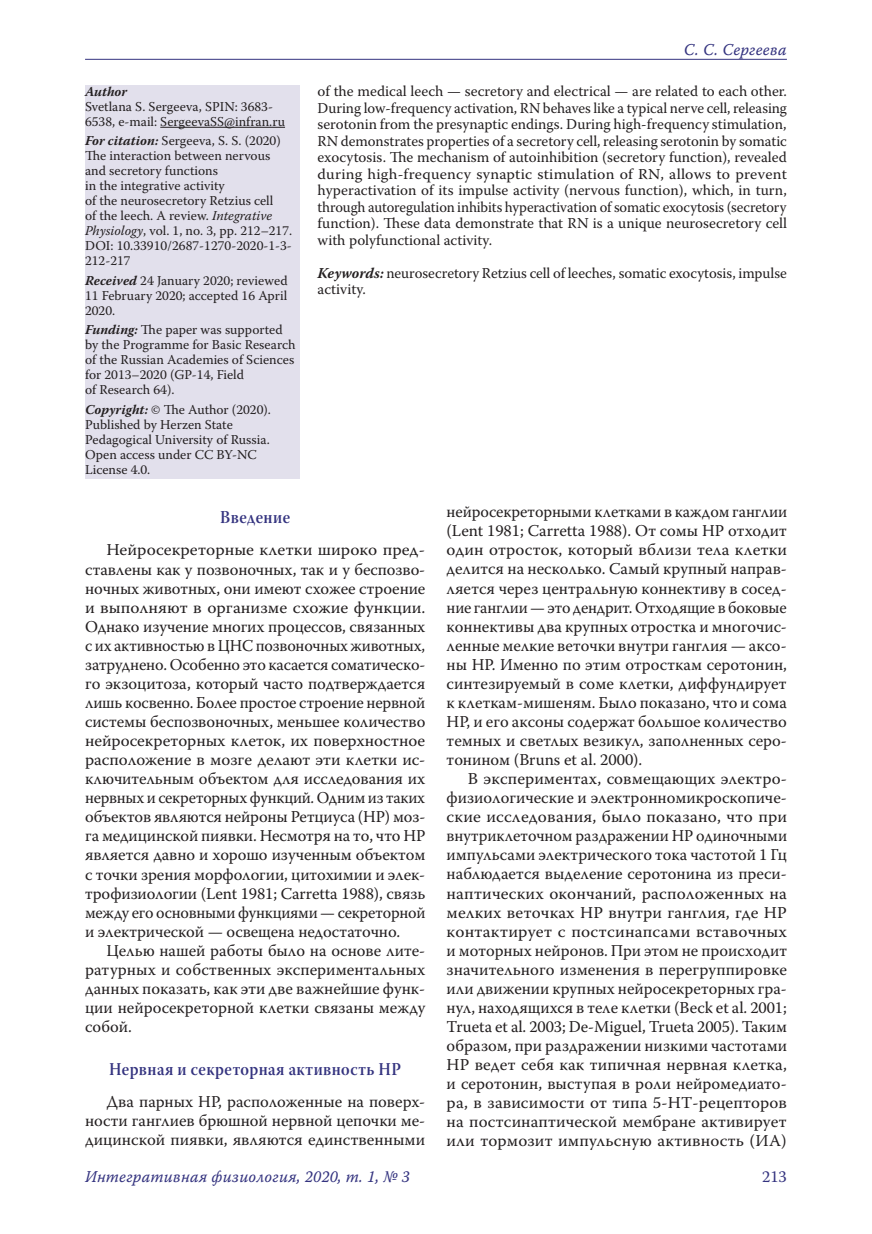
<style>
.page{position:relative;width:872px;height:1234px;background:#fff}
.page>*{position:absolute;margin:0;border:0;box-sizing:border-box;transform-origin:0 0}
.Заголовок_3{font:18px "Warnock Pro Semibold Subh";letter-spacing:.025em;color:#34337f;scale:.9 1}
.Body{font:16.5px/19px "Warnock Pro";color:#231f20;text-align:justify}
.Body-2{font:16.5px/19px "Warnock Pro";color:#231f20;text-align:justify;scale:1.05 1}
.t1{font:16.5px "Warnock Pro It Capt";letter-spacing:.01em;color:#34337f;scale:.95 1}
.t2{font:16.5px "Warnock Pro";color:#34337f}
.Annotation{font:15px/16.5px "Warnock Pro";color:#231f20;text-align:justify}
.Affiliation_info{font:13.5px/15px "Warnock Pro";color:#231f20}
.Affiliation_info-2{font:italic 700 13.5px "Warnock Pro";color:#231f20}
.s1{font-weight:700;font-style:italic}
.s2{font-style:italic}
</style>
<div class="page">
<hr style="left:85px;top:59px;width:702px;height:1px;background:#34337f">
<div style="left:85px;top:85px;width:214px;height:393px;background:#e2e0ec"></div>
<hr style="left:160px;top:127px;width:125px;height:1px;background:#231f20">
<p class="Affiliation_info-2" style="left:85px;top:83px;width:44px">Author</p>
<p class="Affiliation_info" style="left:85px;top:98px;width:201px">Svetlana S. Sergeeva, SPIN: 3683-<br>6538, e-mail: SergeevaSS@infran.ru</p>
<p class="Affiliation_info" style="left:85px;top:133px;width:209px"><span class="s1">For citation:</span> Sergeeva, S. S. (2020)<br>The interaction between nervous and secretory functions<br>in the integrative activity<br>of the neurosecretory Retzius cell<br>of the leech. A review. <span class="s2">Integrative<br>Physiology</span>, vol. 1, no. 3, pp. 212–217.<br>DOI: 10.33910/2687-1270-2020-1-3-<br>212-217</p>
<p class="Affiliation_info" style="left:85px;top:272px;width:204px;text-align:justify"><span class="s1">Received</span> 24 January 2020; reviewed 11 February 2020; accepted 16 April 2020.</p>
<p class="Affiliation_info" style="left:85px;top:322px;width:212px"><span class="s1">Funding:</span> The paper was supported by the Programme for Basic Research of the Russian Academies of Sciences for 2013–2020 (GP-14, Field<br>of Research 64).</p>
<p class="Affiliation_info" style="left:85px;top:401px;width:187px"><span class="s1">Copyright:</span> © The Author (2020).<br>Published by Herzen State<br>Pedagogical University of Russia.<br>Open access under CC BY-NC<br>License 4.0.</p>
<p class="t1" style="left:684px;top:39px;width:110px">C. C. Сергеева</p>
<p class="Annotation" style="left:317px;top:83px;width:471px">of the medical leech — secretory and electrical — are related to each other.<br>During low-frequency activation, RN behaves like a typical nerve cell, releasing serotonin from the presynaptic endings. During high-frequency stimulation, RN demonstrates properties of a secretory cell, releasing serotonin by somatic exocytosis. The mechanism of autoinhibition (secretory function), revealed during high-frequency synaptic stimulation of RN, allows to prevent hyperactivation of its impulse activity (nervous function), which, in turn, through autoregulation inhibits hyperactivation of somatic exocytosis (secretory function). These data demonstrate that RN is a unique neurosecretory cell with polyfunctional activity.</p>
<p class="Annotation" style="left:317px;top:264px;width:471px"><span class="s1">Keywords:</span> neurosecretory Retzius cell of leeches, somatic exocytosis, impulse activity.</p>
<p class="Заголовок_3" style="left:220px;top:506px;width:79px">Введение</p>
<p class="Body-2" style="left:85px;top:540px;width:326px;text-indent:21px">Нейросекреторные клетки широко пред&shy;ставлены как у позвоночных, так и у беспозво&shy;ночных животных, они имеют схожее строение и выполняют в организме схожие функции.<br>Однако изучение многих процессов, связанных с их активностью в ЦНС позвоночных животных, затруднено. Особенно это касается соматическо&shy;го экзоцитоза, который часто подтверждается лишь косвенно. Более простое строение нервной системы беспозвоночных, меньшее количество нейросекреторных клеток, их поверхностное расположение в мозге делают эти клетки ис&shy;ключительным объектом для исследования их нервных и секреторных функций. Одним из таких объектов являются нейроны Ретциуса (НР) моз&shy;га медицинской пиявки. Несмотря на то, что НР является давно и хорошо изученным объектом с точки зрения морфологии, цитохимии и элек&shy;трофизиологии (Lent 1981; Carretta 1988), связь между его основными функциями — секреторной и электрической — освещена недостаточно.</p>
<p class="Body" style="left:85px;top:940px;width:342px;text-indent:21px">Целью нашей работы было на основе лите&shy;ратурных и собственных экспериментальных данных показать, как эти две важнейшие функ&shy;ции нейросекреторной клетки связаны между собой.</p>
<p class="Заголовок_3" style="left:109px;top:1057px;width:326px">Нервная и секреторная активность НР</p>
<p class="Body" style="left:85px;top:1091px;width:342px;text-indent:21px">Два парных НР, расположенные на поверх&shy;ности ганглиев брюшной нервной цепочки ме&shy;дицинской пиявки, являются единственными</p>
<p class="Body" style="left:446px;top:502px;width:342px">нейросекреторными клетками в каждом ганглии (Lent 1981; Carretta 1988). От сомы НР отходит один отросток, который вблизи тела клетки делится на несколько. Самый крупный направ&shy;ляется через центральную коннективу в сосед&shy;ние ганглии — это дендрит. Отходящие в боковые коннективы два крупных отростка и многочис&shy;ленные мелкие веточки внутри ганглия — аксо&shy;ны НР. Именно по этим отросткам серотонин, синтезируемый в соме клетки, диффундирует к клеткам-мишеням. Было показано, что и сома НР, и его аксоны содержат большое количество темных и светлых везикул, заполненных серо&shy;тонином (Bruns et al. 2000).</p>
<p class="Body" style="left:446px;top:768px;width:342px;text-indent:21px">В экспериментах, совмещающих электро&shy;физиологические и электронномикроскопиче&shy;ские исследования, было показано, что при внутриклеточном раздражении НР одиночными импульсами электрического тока частотой 1 Гц наблюдается выделение серотонина из преси&shy;наптических окончаний, расположенных на мелких веточках НР внутри ганглия, где НР контактирует с постсинапсами вставочных и моторных нейронов. При этом не происходит значительного изменения в перегруппировке или движении крупных нейросекреторных гра&shy;нул, находящихся в теле клетки (Beck et al. 2001; Trueta et al. 2003; De-Miguel, Trueta 2005). Таким образом, при раздражении низкими частотами НР ведет себя как типичная нервная клетка, и серотонин, выступая в роли нейромедиато&shy;ра, в зависимости от типа 5-HT-рецепторов на постсинаптической мембране активирует или тормозит импульсную активность (ИА)</p>
<p class="t1" style="left:85px;top:1166px;width:344px">Интегративная физиология, 2020, т. 1, № 3</p>
<p class="t2" style="left:762px;top:1166px;width:26px">213</p>
</div>
